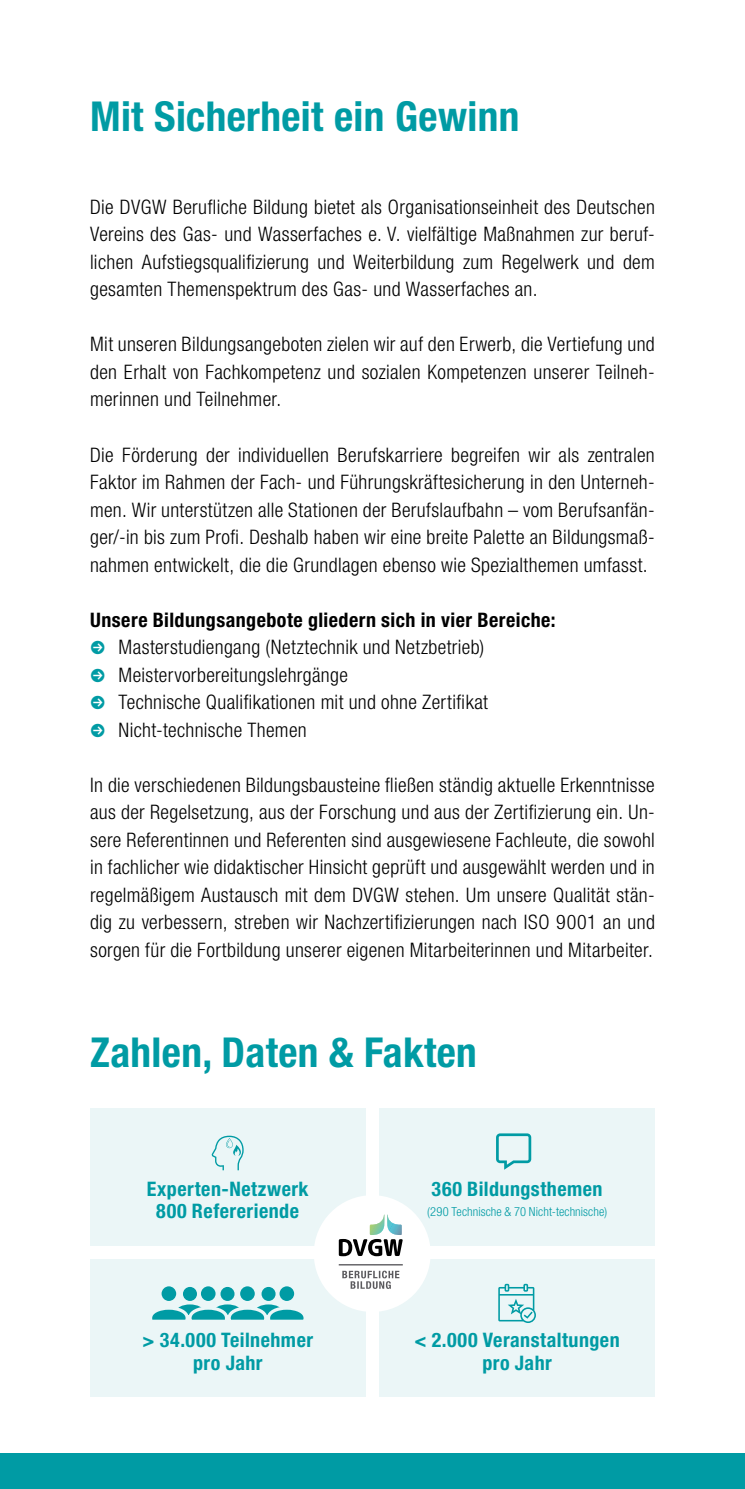
<style>
.page{position:relative;width:745px;height:1489px;background:#fff}
.page>*{position:absolute;margin:0;border:0;box-sizing:border-box;transform-origin:0 0}
.Übergeordnete_Themen{font:700 condensed 41.25px "Helvetica Neue LT Pro";letter-spacing:.01em;color:#009ba4}
.Fließtext_klein{font:300 condensed 20px/27.5px "Helvetica Neue LT Pro";letter-spacing:.015em;color:#000;text-align:justify}
.Fließtext_klein-2{font:700 condensed 20px/22.5px "Helvetica Neue LT Pro";letter-spacing:.025em;color:#009ba4;text-align:center}
.Fließtext_klein-3{font:700 condensed 20px "Helvetica Neue LT Pro";letter-spacing:.025em;color:#000}
.Fließtext_klein-4{font:300 condensed 12.5px "Helvetica Neue LT Pro";letter-spacing:.005em;color:#009ba4}
.s1{color:#009ba4}
</style>
<div class="page">
<div style="left:90px;top:1108px;width:275px;height:137px;background:#ebf6f7"></div>
<div style="left:90px;top:1259px;width:275px;height:137px;background:#ebf6f7"></div>
<div style="left:379px;top:1108px;width:275px;height:137px;background:#ebf6f7"></div>
<div style="left:379px;top:1258px;width:275px;height:138px;background:#ebf6f7"></div>
<div style="left:0;top:1453px;width:744px;height:35px;background:#009ba4"></div>
<svg style="left:496px;top:1133px;width:35px;height:36px"></svg>
<div style="left:220px;top:1286px;width:14px;height:14px;background:#009ba4;border-radius:50%"></div>
<div style="left:183px;top:1286px;width:14px;height:14px;background:#009ba4;border-radius:50%"></div>
<svg style="left:160px;top:1284px;width:18px;height:18px"></svg>
<div style="left:158px;top:1282px;width:21px;height:22px;border:3px solid #ebf6f7;border-radius:50%"></div>
<svg style="left:199px;top:1284px;width:18px;height:18px"></svg>
<div style="left:197px;top:1282px;width:22px;height:22px;border:3px solid #ebf6f7;border-radius:50%"></div>
<div style="left:261px;top:1286px;width:14px;height:14px;background:#009ba4;border-radius:50%"></div>
<svg style="left:238px;top:1284px;width:18px;height:18px"></svg>
<div style="left:237px;top:1282px;width:21px;height:22px;border:3px solid #ebf6f7;border-radius:50%"></div>
<svg style="left:278px;top:1284px;width:17px;height:18px"></svg>
<div style="left:276px;top:1282px;width:21px;height:22px;border:3px solid #ebf6f7;border-radius:50%"></div>
<svg style="left:152px;top:1304px;width:152px;height:16px"></svg>
<svg style="left:498px;top:1283px;width:37px;height:39px"></svg>
<svg style="left:211px;top:1135px;width:32px;height:35px"></svg>
<div style="left:313px;top:1195px;width:117px;height:116px;background:#fff;border-radius:50%"></div>
<svg style="left:338px;top:1264px;width:64px;height:24px"></svg>
<svg style="left:338px;top:1214px;width:64px;height:42px"></svg>
<p class="Übergeordnete_Themen" style="left:90px;top:92px;width:430px">Mit Sicherheit ein Gewinn</p>
<p class="Fließtext_klein" style="left:90px;top:193px;width:566px">Die DVGW Berufliche Bildung bietet als Organisationseinheit des Deutschen Vereins des Gas- und Wasserfaches e. V. vielfältige Maßnahmen zur beruf&shy;lichen Aufstiegsqualifizierung und Weiterbildung zum Regelwerk und dem gesamten Themenspektrum des Gas- und Wasserfaches an.</p>
<p class="Fließtext_klein" style="left:90px;top:330px;width:566px">Mit unseren Bildungsangeboten zielen wir auf den Erwerb, die Vertiefung und den Erhalt von Fachkompetenz und sozialen Kompetenzen unserer Teilneh&shy;merinnen und Teilnehmer.</p>
<p class="Fließtext_klein" style="left:90px;top:440px;width:566px">Die Förderung der individuellen Berufskarriere begreifen wir als zentralen Faktor im Rahmen der Fach- und Führungskräftesicherung in den Unterneh&shy;men. Wir unterstützen alle Stationen der Berufslaufbahn – vom Berufsanfän&shy;ger/-in bis zum Profi. Deshalb haben wir eine breite Palette an Bildungsmaß&shy;nahmen entwickelt, die die Grundlagen ebenso wie Spezialthemen umfasst.</p>
<p class="Fließtext_klein-3" style="left:90px;top:607px;width:466px">Unsere Bildungsangebote gliedern sich in vier Bereiche:</p>
<p class="Fließtext_klein" style="left:90px;top:633px;width:395px"><span class="s1">●</span> Masterstudiengang (Netztechnik und Netzbetrieb)</p>
<p class="Fließtext_klein" style="left:90px;top:660px;width:259px"><span class="s1">●</span> Meistervorbereitungslehrgänge</p>
<p class="Fließtext_klein" style="left:90px;top:688px;width:399px"><span class="s1">●</span> Technische Qualifikationen mit und ohne Zertifikat</p>
<p class="Fließtext_klein" style="left:90px;top:715px;width:218px"><span class="s1">●</span> Nicht-technische Themen</p>
<p class="Fließtext_klein" style="left:90px;top:770px;width:566px">In die verschiedenen Bildungsbausteine fließen ständig aktuelle Erkenntnisse aus der Regelsetzung, aus der Forschung und aus der Zertifizierung ein. Un&shy;sere Referentinnen und Referenten sind ausgewiesene Fachleute, die sowohl in fachlicher wie didaktischer Hinsicht geprüft und ausgewählt werden und in regelmäßigem Austausch mit dem DVGW stehen. Um unsere Qualität stän&shy;dig zu verbessern, streben wir Nachzertifizierungen nach ISO 9001 an und sorgen für die Fortbildung unserer eigenen Mitarbeiterinnen und Mitarbeiter.</p>
<p class="Übergeordnete_Themen" style="left:90px;top:1027px;width:388px">Zahlen, Daten &amp; Fakten</p>
<p class="Fließtext_klein-2" style="left:147px;top:1176px;width:163px">Experten-Netzwerk<br>800 Refereriende</p>
<p class="Fließtext_klein-2" style="left:142px;top:1328px;width:172px">&gt; 34.000 Teilnehmer pro Jahr</p>
<p class="Fließtext_klein-2" style="left:431px;top:1176px;width:172px">360 Bildungsthemen</p>
<p class="Fließtext_klein-4" style="left:427px;top:1203px;width:181px">(290 Technische &amp; 70 Nicht-technische)</p>
<p class="Fließtext_klein-2" style="left:414px;top:1328px;width:207px">&lt; 2.000 Veranstaltungen</p>
<p class="Fließtext_klein-2" style="left:482px;top:1350px;width:71px">pro Jahr</p>
</div>
